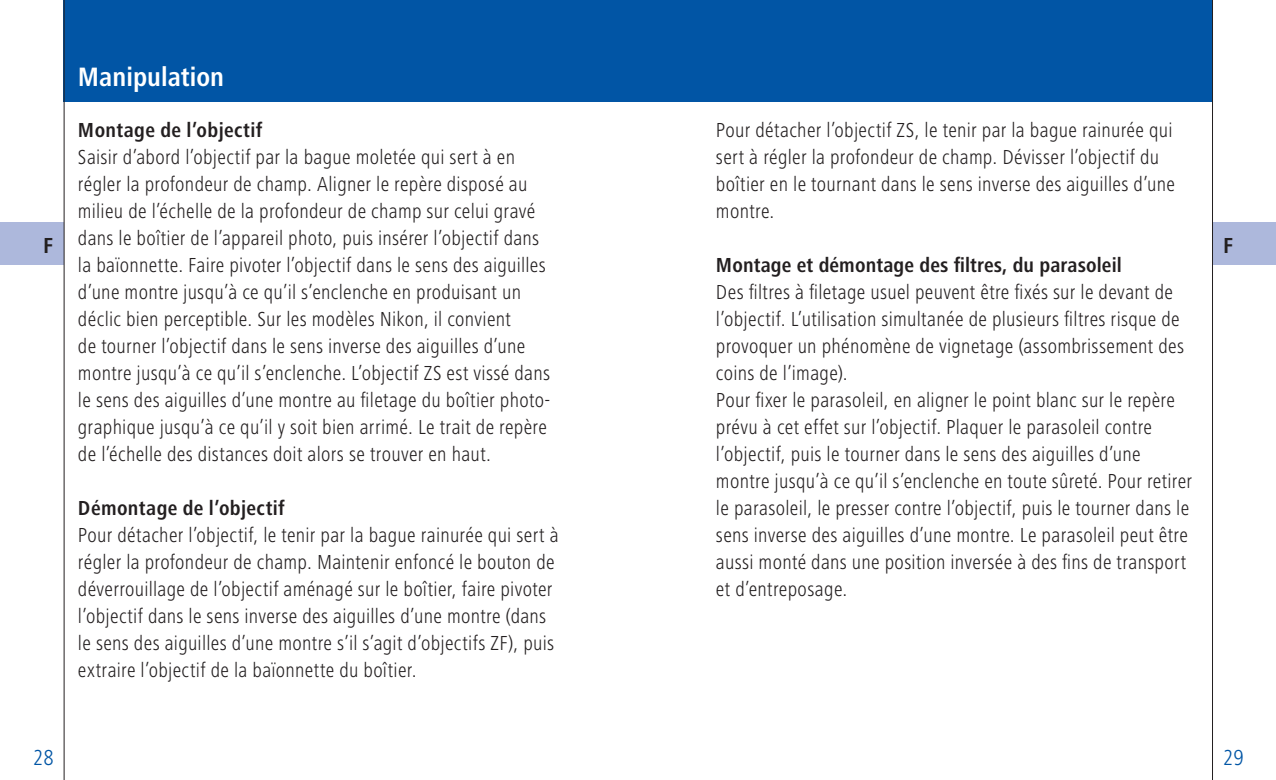
<style>
.page{position:relative;width:1276px;height:780px;background:#fff}
.page>*{position:absolute;margin:0;border:0;box-sizing:border-box;transform-origin:0 0}
.t1{font:700 condensed 27.5px "Frutiger Next LT";color:#fff}
.t2{font:300 condensed 22.5px "Frutiger Next LT";color:#0155a5}
.t3{font:700 condensed 22.5px "Frutiger Next LT";color:#231f20}
.t4{font:300 condensed 21px/27px "Frutiger Next LT";letter-spacing:.015em;color:#231f20}
.t5{font:700 condensed 21px "Frutiger Next LT";letter-spacing:.005em;color:#231f20}
</style>
<div class="page">
<div style="left:0;top:223px;width:64px;height:42px;background:#adb8dc"></div>
<div style="left:64px;top:0;width:574px;height:102px;background:#0155a5"></div>
<hr style="left:64px;top:0;width:1px;height:780px;background:#231f20">
<div style="left:1212px;top:223px;width:64px;height:42px;background:#adb8dc"></div>
<div style="left:638px;top:0;width:574px;height:102px;background:#0155a5"></div>
<hr style="left:1212px;top:0;width:1px;height:780px;background:#231f20">
<h1 class="t1" style="left:78px;top:61px;width:148px">Manipulation</h1>
<p class="t5" style="left:78px;top:118px;width:186px">Montage de l’objectif</p>
<p class="t4" style="left:78px;top:143px;width:474px">Saisir d’abord l’objectif par la bague moletée qui sert à en régler la profondeur de champ. Aligner le repère disposé au milieu de l’échelle de la profondeur de champ sur celui gravé dans le boîtier de l’appareil photo, puis insérer l’objectif dans la baïonnette. Faire pivoter l’objectif dans le sens des aiguilles d’une montre jusqu’à ce qu’il s’enclenche en produisant un déclic bien perceptible. Sur les modèles Nikon, il convient<br>de tourner l’objectif dans le sens inverse des aiguilles d’une montre jusqu’à ce qu’il s’enclenche. L’objectif ZS est vissé dans le sens des aiguilles d’une montre au filetage du boîtier photo&shy;graphique jusqu’à ce qu’il y soit bien arrimé. Le trait de repère de l’échelle des distances doit alors se trouver en haut.</p>
<p class="t5" style="left:78px;top:496px;width:208px">Démontage de l’objectif</p>
<p class="t4" style="left:78px;top:521px;width:482px">Pour détacher l’objectif, le tenir par la bague rainurée qui sert à régler la profondeur de champ. Maintenir enfoncé le bouton de déverrouillage de l’objectif aménagé sur le boîtier, faire pivoter l’objectif dans le sens inverse des aiguilles d’une montre (dans le sens des aiguilles d’une montre s’il s’agit d’objectifs ZF), puis extraire l’objectif de la baïonnette du boîtier.</p>
<p class="t4" style="left:716px;top:116px;width:461px">Pour détacher l’objectif ZS, le tenir par la bague rainurée qui sert à régler la profondeur de champ. Dévisser l’objectif du boîtier en le tournant dans le sens inverse des aiguilles d’une montre.</p>
<p class="t5" style="left:716px;top:253px;width:407px">Montage et démontage des filtres, du parasoleil</p>
<p class="t4" style="left:716px;top:278px;width:478px">Des filtres à filetage usuel peuvent être fixés sur le devant de l’objectif. L’utilisation simultanée de plusieurs filtres risque de provoquer un phénomène de vignetage (assombrissement des coins de l’image).<br>Pour fixer le parasoleil, en aligner le point blanc sur le repère prévu à cet effet sur l’objectif. Plaquer le parasoleil contre l’objectif, puis le tourner dans le sens des aiguilles d’une montre jusqu’à ce qu’il s’enclenche en toute sûreté. Pour retirer le parasoleil, le presser contre l’objectif, puis le tourner dans le sens inverse des aiguilles d’une montre. Le parasoleil peut être aussi monté dans une position inversée à des fins de transport et d’entreposage.</p>
<p class="t3" style="left:43px;top:232px;width:12px">F</p>
<p class="t3" style="left:1223px;top:232px;width:12px">F</p>
<p class="t2" style="left:33px;top:745px;width:22px">28</p>
<p class="t2" style="left:1223px;top:745px;width:22px">29</p>
</div>
